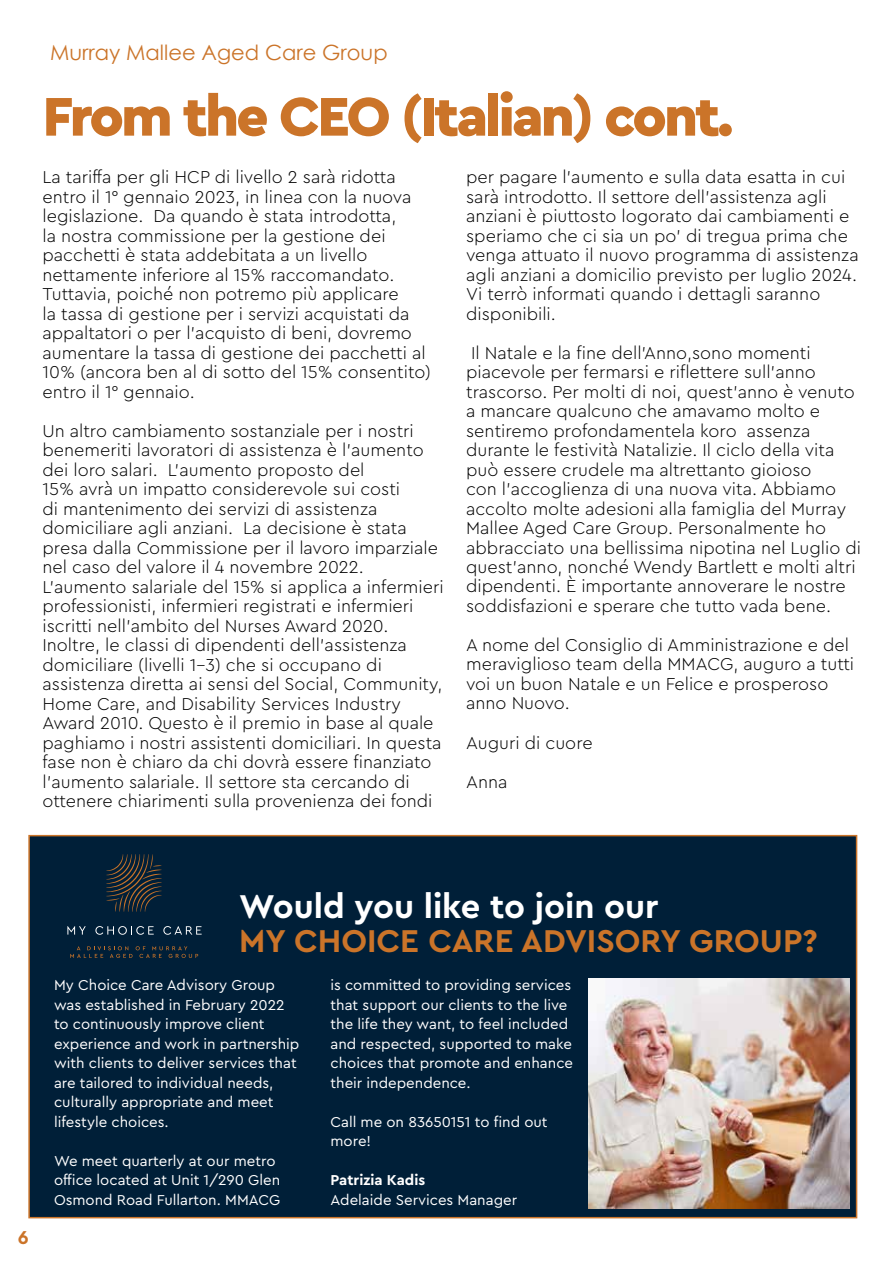
<style>
.page{position:relative;width:893px;height:1263px;background:#fff}
.page>*{position:absolute;margin:0;border:0;box-sizing:border-box;transform-origin:0 0}
.t1{font:900 57px "Cera Pro";letter-spacing:-.05em;color:#cb7429}
.t2{font:700 34.5px "Cera Pro";color:#fff}
.t3{font:700 33px "Cera Pro";color:#cb7429}
.t4{font:21px "Century Gothic";color:#cb7429}
.t5{font:700 19.5px "Cera Pro";color:#cb7429}
.t6{font:300 18px/19.5px "Cera Pro";color:#000}
.t7{font:15px/19.5px "Cera Pro";color:#fff}
.t8{font:700 15px "Cera Pro";color:#fff}
</style>
<div class="page">
<div style="left:28px;top:835px;width:829px;height:383px;background:#001f38;border:2px solid #cb7429"></div>
<svg style="left:70px;top:946px;width:128px;height:12px"></svg>
<svg style="left:106px;top:854px;width:56px;height:58px"></svg>
<svg style="left:67px;top:926px;width:19px;height:8px"></svg>
<svg style="left:95px;top:926px;width:59px;height:9px"></svg>
<svg style="left:163px;top:926px;width:39px;height:9px"></svg>
<img style="left:589px;top:978px;width:260px;height:231px">
<p class="t4" style="left:50px;top:38px;width:339px">Murray Mallee Aged Care Group</p>
<h1 class="t1" style="left:43px;top:79px;width:692px">From the CEO (Italian) cont.</h1>
<p class="t6" style="left:43px;top:167px;width:390px">La tariffa per gli HCP di livello 2 sarà ridotta entro il 1° gennaio 2023, in linea con la nuova legislazione. Da quando è stata introdotta,<br>la nostra commissione per la gestione dei pacchetti è stata addebitata a un livello nettamente inferiore al 15% raccomandato.<br>Tuttavia, poiché non potremo più applicare<br>la tassa di gestione per i servizi acquistati da appaltatori o per l’acquisto di beni, dovremo aumentare la tassa di gestione dei pacchetti al 10% (ancora ben al di sotto del 15% consentito) entro il 1° gennaio.</p>
<p class="t6" style="left:43px;top:420px;width:403px">Un altro cambiamento sostanziale per i nostri benemeriti lavoratori di assistenza è l’aumento dei loro salari. L’aumento proposto del<br>15% avrà un impatto considerevole sui costi<br>di mantenimento dei servizi di assistenza domiciliare agli anziani. La decisione è stata presa dalla Commissione per il lavoro imparziale nel caso del valore il 4 novembre 2022.<br>L’aumento salariale del 15% si applica a infermieri professionisti, infermieri registrati e infermieri iscritti nell’ambito del Nurses Award 2020.<br>Inoltre, le classi di dipendenti dell’assistenza domiciliare (livelli 1-3) che si occupano di assistenza diretta ai sensi del Social, Community, Home Care, and Disability Services Industry Award 2010. Questo è il premio in base al quale paghiamo i nostri assistenti domiciliari. In questa fase non è chiaro da chi dovrà essere finanziato l’aumento salariale. Il settore sta cercando di ottenere chiarimenti sulla provenienza dei fondi</p>
<p class="t6" style="left:466px;top:166px;width:394px">per pagare l’aumento e sulla data esatta in cui sarà introdotto. Il settore dell’assistenza agli anziani è piuttosto logorato dai cambiamenti e speriamo che ci sia un po’ di tregua prima che venga attuato il nuovo programma di assistenza agli anziani a domicilio previsto per luglio 2024.<br>Vi terrò informati quando i dettagli saranno disponibili.</p>
<p class="t6" style="left:466px;top:342px;width:397px">Il Natale e la fine dell’Anno,sono momenti piacevole per fermarsi e riflettere sull’anno trascorso. Per molti di noi, quest’anno è venuto a mancare qualcuno che amavamo molto e sentiremo profondamentela koro assenza durante le festività Natalizie. Il ciclo della vita può essere crudele ma altrettanto gioioso<br>con l’accoglienza di una nuova vita. Abbiamo accolto molte adesioni alla famiglia del Murray Mallee Aged Care Group. Personalmente ho abbracciato una bellissima nipotina nel Luglio di quest’anno, nonché Wendy Bartlett e molti altri dipendenti. È importante annoverare le nostre soddisfazioni e sperare che tutto vada bene.</p>
<p class="t6" style="left:466px;top:634px;width:389px">A nome del Consiglio di Amministrazione e del meraviglioso team della MMACG, auguro a tutti voi un buon Natale e un Felice e prosperoso anno Nuovo.</p>
<p class="t6" style="left:466px;top:722px;width:128px;line-height:39px">Auguri di cuore<br>Anna</p>
<p class="t5" style="left:18px;top:1224px;width:12px">6</p>
<h2 class="t2" style="left:239px;top:883px;width:421px">Would you like to join our</h2>
<h3 class="t3" style="left:239px;top:919px;width:580px">MY CHOICE CARE ADVISORY GROUP?</h3>
<p class="t7" style="left:54px;top:975px;width:247px">My Choice Care Advisory Group was established in February 2022 to continuously improve client experience and work in partnership with clients to deliver services that are tailored to individual needs, culturally appropriate and meet lifestyle choices.</p>
<p class="t7" style="left:54px;top:1150px;width:228px">We meet quarterly at our metro office located at Unit 1/290 Glen<br>Osmond Road Fullarton. MMACG</p>
<p class="t7" style="left:330px;top:975px;width:244px">is committed to providing services that support our clients to the live the life they want, to feel included and respected, supported to make choices that promote and enhance their independence.</p>
<p class="t7" style="left:330px;top:1111px;width:219px">Call me on 83650151 to find out more!</p>
<p class="t8" style="left:330px;top:1170px;width:96px">Patrizia Kadis</p>
<p class="t7" style="left:330px;top:1189px;width:188px">Adelaide Services Manager</p>
</div>
